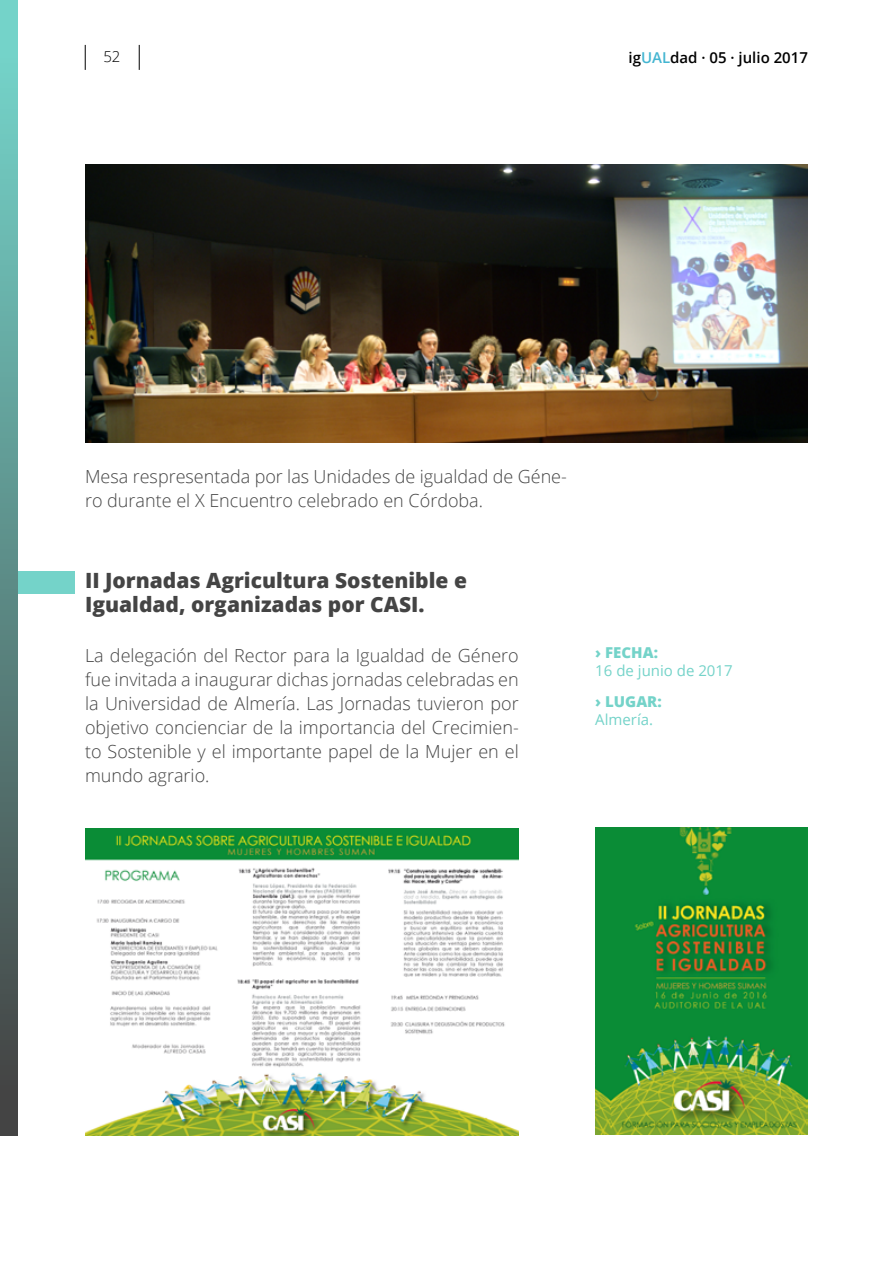
<style>
.page{position:relative;width:893px;height:1263px;background:#fff}
.page>*{position:absolute;margin:0;border:0;box-sizing:border-box;transform-origin:0 0}
.t1{font:800 21px/24px "Open Sans";color:#444}
.t2{font:300 18px/24px "Open Sans";color:#444;text-align:justify}
.t3{font:15px "Open Sans";color:#74d3c9}
.t4{font:600 15px "Open Sans";color:#000}
.t5{font:800 15px "Open Sans";color:#74d3c9}
.t6{font:300 15px "Open Sans";color:#000}
.s1{color:#44b5d1}
</style>
<div class="page">
<svg style="left:85px;top:45px;width:1px;height:25px"></svg>
<svg style="left:139px;top:45px;width:1px;height:25px"></svg>
<div style="left:0;top:571px;width:74px;height:23px;background:#74d3c9"></div>
<div style="left:0;top:0;width:17px;height:1135px;background:linear-gradient(to bottom,#76dad0,#423f40)"></div>
<img style="left:85px;top:165px;width:723px;height:277px">
<img style="left:595px;top:828px;width:213px;height:306px">
<img style="left:85px;top:829px;width:434px;height:306px">
<p class="t6" style="left:103px;top:47px;width:19px">52</p>
<p class="t4" style="left:628px;top:47px;width:181px">ig<span class="s1">UAL</span>dad · 05 · julio 2017</p>
<p class="t2" style="left:85px;top:464px;width:483px">Mesa respresentada por las Unidades de igualdad de Géne&shy;ro durante el X Encuentro celebrado en Córdoba.</p>
<p class="t1" style="left:85px;top:567px;width:383px">II Jornadas Agricultura Sostenible e<br>Igualdad, organizadas por CASI.</p>
<p class="t2" style="left:85px;top:643px;width:435px">La delegación del Rector para la Igualdad de Género fue invitada a inaugurar dichas jornadas celebradas en la Universidad de Almería. Las Jornadas tuvieron por objetivo concienciar de la importancia del Crecimien&shy;to Sostenible y el importante papel de la Mujer en el mundo agrario.</p>
<p class="t5" style="left:595px;top:641px;width:64px">› FECHA:</p>
<p class="t3" style="left:595px;top:660px;width:139px">16 de junio de 2017</p>
<p class="t5" style="left:595px;top:690px;width:68px">› LUGAR:</p>
<p class="t3" style="left:595px;top:709px;width:59px">Almería.</p>
</div>
